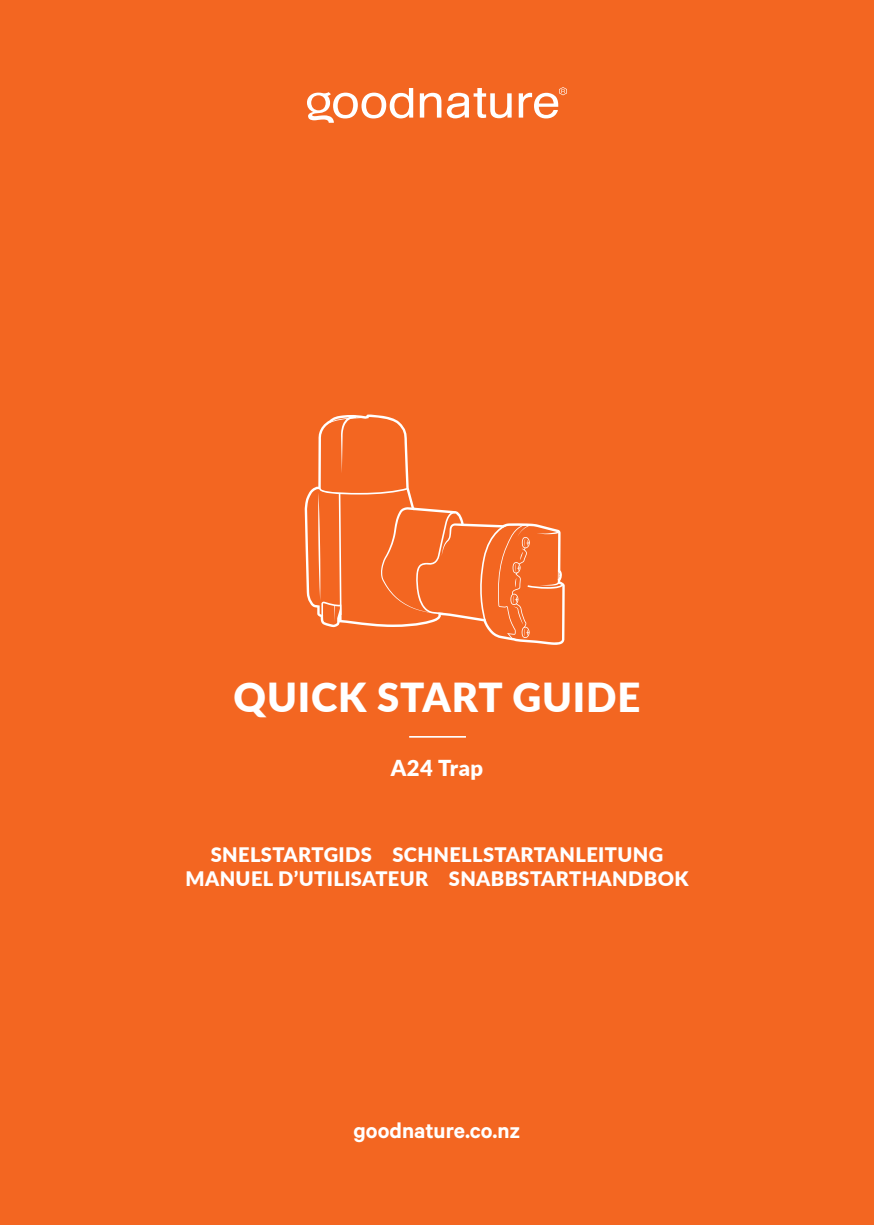
<style>
.page{position:relative;width:874px;height:1225px;background:#fff}
.page>*{position:absolute;margin:0;border:0;box-sizing:border-box;transform-origin:0 0}
.t1{font:900 40px "Lato";letter-spacing:.02em;color:#fff}
.t2{font:600 24px "Calibre";color:#fff}
.t3{font:900 22px "Lato";letter-spacing:.02em;color:#fff}
.t4{font:900 20px/24px "Lato";letter-spacing:.02em;color:#fff;text-align:center}
</style>
<div class="page">
<div style="left:0;top:0;width:873px;height:1225px;background:#f36621"></div>
<svg style="left:419px;top:89px;width:92px;height:29px"></svg>
<svg style="left:307px;top:89px;width:106px;height:34px"></svg>
<svg style="left:518px;top:87px;width:48px;height:31px"></svg>
<hr style="left:409px;top:736px;width:56px;height:1px;background:#fff">
<svg style="left:304px;top:414px;width:260px;height:231px"></svg>
<svg style="left:329px;top:415px;width:35px;height:58px"></svg>
<svg style="left:318px;top:488px;width:144px;height:133px"></svg>
<svg style="left:477px;top:524px;width:86px;height:115px"></svg>
<h1 class="t1" style="left:233px;top:667px;width:408px">QUICK START GUIDE</h1>
<p class="t3" style="left:390px;top:751px;width:94px">A24 Trap</p>
<p class="t4" style="left:185px;top:842px;width:504px">SNELSTARTGIDS SCHNELLSTARTANLEITUNG<br>MANUEL D’UTILISATEUR SNABBSTARTHANDBOK</p>
<p class="t2" style="left:353px;top:1116px;width:168px">goodnature.co.nz</p>
</div>
